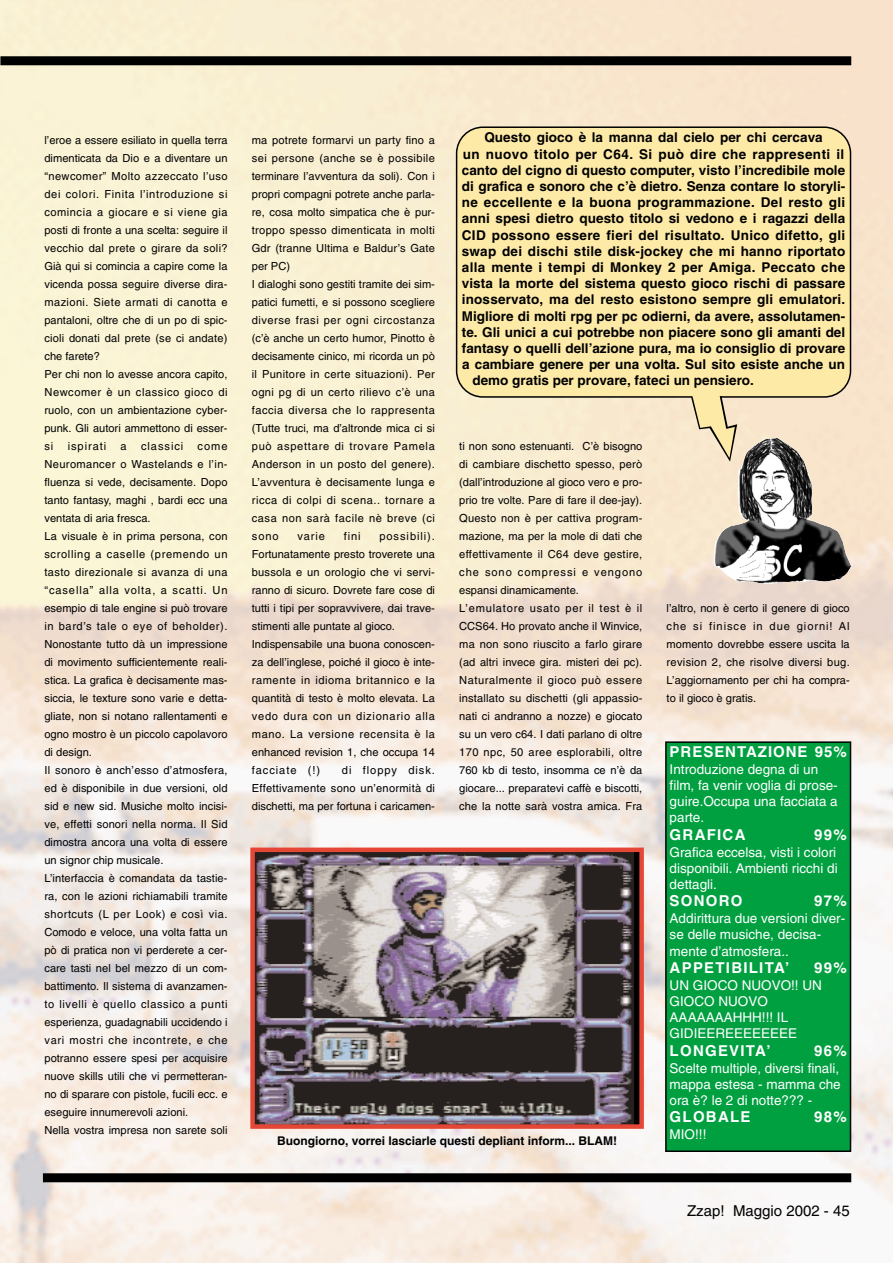
<style>
.page{position:relative;width:893px;height:1263px;background:#fff}
.page>*{position:absolute;margin:0;border:0;box-sizing:border-box;transform-origin:0 0}
.t1{font:700 15px "Helvetica";letter-spacing:.085em;color:#fff}
.t2{font:15px "Helvetica";color:#000}
.t3{font:700 15px "Helvetica";letter-spacing:.065em;color:#fff}
.t4{font:700 13.5px "Helvetica";letter-spacing:.005em;color:#000}
.t5{font:13.5px/16.2px "Helvetica";color:#fff}
.t6{font:700 13.5px "Helvetica";letter-spacing:.025em;color:#000}
.t7{font:700 13.5px "Helvetica";letter-spacing:.03em;color:#000}
.t8{font:700 12px "Helvetica";color:#000}
.t9{font:11.1px/18px "Helvetica";letter-spacing:.005em;color:#000}
.t10{font:11.1px "Helvetica";letter-spacing:.085em;color:#000}
</style>
<div class="page">
<div style="left:0;top:56px;width:851px;height:9px;background:#000"></div>
<div style="left:43px;top:1173px;width:808px;height:9px;background:#000"></div>
<div style="left:456px;top:126px;width:395px;height:272px;background:#feeaa7"></div>
<div style="left:666px;top:742px;width:184px;height:409px;background:#00a041"></div>
<div style="left:665px;top:741px;width:186px;height:411px;border:2px solid #000"></div>
<img style="left:255px;top:853px;width:378px;height:271px">
<div style="left:250px;top:848px;width:394px;height:281px;border:4px solid #e54736"></div>
<svg style="left:691px;top:392px;width:160px;height:192px;background:#f0debf"></svg>
<img style="left:713px;top:438px;width:138px;height:146px">
<p class="t9" style="left:44px;top:132px;width:185px">l’eroe a essere esiliato in quella terra dimenticata da Dio e a diventare un “newcomer” Molto azzeccato l’uso dei colori. Finita l’introduzione si comincia a giocare e si viene gia posti di fronte a una scelta: seguire il vecchio dal prete o girare da soli?<br>Già qui si comincia a capire come la vicenda possa seguire diverse dira&shy;mazioni. Siete armati di canotta e pantaloni, oltre che di un po di spic&shy;cioli donati dal prete (se ci andate) che farete?<br>Per chi non lo avesse ancora capito,<br>Newcomer è un classico gioco di ruolo, con un ambientazione cyber&shy;punk. Gli autori ammettono di esser&shy;si</p>
<p class="t10" style="left:68px;top:442px;width:40px">ispirati</p>
<p class="t9" style="left:121px;top:438px;width:8px">a</p>
<p class="t10" style="left:141px;top:442px;width:44px">classici</p>
<p class="t9" style="left:44px;top:438px;width:185px;text-indent:153px">come Neuromancer o Wastelands e l’in&shy;fluenza si vede, decisamente. Dopo tanto fantasy, maghi , bardi ecc una ventata di aria fresca.<br>La visuale è in prima persona, con scrolling a caselle (premendo un tasto direzionale si avanza di una “casella” alla volta, a scatti. Un esempio di tale engine si può trovare in bard’s tale o eye of beholder).<br>Nonostante tutto dà un impressione di movimento sufficientemente reali&shy;stica. La grafica è decisamente mas&shy;siccia, le texture sono varie e detta&shy;gliate, non si notano rallentamenti e ogno mostro è un piccolo capolavoro di design.<br>Il sonoro è anch’esso d’atmosfera, ed è disponibile in due versioni, old sid e new sid. Musiche molto incisi&shy;ve, effetti sonori nella norma. Il Sid dimostra ancora una volta di essere un signor chip musicale.<br>L’interfaccia è comandata da tastie&shy;ra, con le azioni richiamabili tramite shortcuts (L per Look) e così via.<br>Comodo e veloce, una volta fatta un pò di pratica non vi perderete a cer&shy;care tasti nel bel mezzo di un com&shy;battimento. Il sistema di avanzamen&shy;to livelli è quello classico a punti esperienza, guadagnabili uccidendo i vari mostri che incontrete, e che potranno essere spesi per acquisire nuove skills utili che vi permetteran&shy;no di sparare con pistole, fucili ecc. e eseguire innumerevoli azioni.<br>Nella vostra impresa non sarete soli</p>
<p class="t4" style="left:484px;top:133px;width:340px">Questo gioco è la manna dal cielo per chi cercava</p>
<p class="t7" style="left:463px;top:149px;width:383px">un nuovo titolo per C64. Si può dire che rappresenti il</p>
<p class="t4" style="left:462px;top:165px;width:385px">canto del cigno di questo computer, visto l’incredibile mole</p>
<p class="t4" style="left:462px;top:181px;width:385px">di grafica e sonoro che c’è dietro. Senza contare lo storyli-</p>
<p class="t6" style="left:462px;top:197px;width:385px">ne eccellente e la buona programmazione. Del resto gli</p>
<p class="t4" style="left:462px;top:214px;width:385px">anni spesi dietro questo titolo si vedono e i ragazzi della</p>
<p class="t6" style="left:462px;top:230px;width:385px">CID possono essere fieri del risultato. Unico difetto, gli</p>
<p class="t4" style="left:462px;top:246px;width:385px">swap dei dischi stile disk-jockey che mi hanno riportato</p>
<p class="t6" style="left:462px;top:262px;width:385px">alla mente i tempi di Monkey 2 per Amiga. Peccato che</p>
<p class="t4" style="left:462px;top:278px;width:385px">vista la morte del sistema questo gioco rischi di passare</p>
<p class="t4" style="left:462px;top:295px;width:385px">inosservato, ma del resto esistono sempre gli emulatori.</p>
<p class="t4" style="left:462px;top:311px;width:385px">Migliore di molti rpg per pc odierni, da avere, assolutamen-</p>
<p class="t4" style="left:462px;top:327px;width:385px">te. Gli unici a cui potrebbe non piacere sono gli amanti del</p>
<p class="t4" style="left:462px;top:343px;width:385px">fantasy o quelli dell’azione pura, ma io consiglio di provare</p>
<p class="t4" style="left:462px;top:359px;width:384px">a cambiare genere per una volta. Sul sito esiste anche un</p>
<p class="t4" style="left:472px;top:376px;width:283px">demo gratis per provare, fateci un pensiero.</p>
<p class="t9" style="left:252px;top:132px;width:185px">ma potrete formarvi un party fino a sei persone (anche se è possibile terminare l’avventura da soli). Con i propri compagni potrete anche parla&shy;re, cosa molto simpatica che è pur&shy;troppo spesso dimenticata in molti<br>Gdr (tranne Ultima e Baldur’s Gate per PC)<br>I dialoghi sono gestiti tramite dei sim&shy;patici fumetti, e si possono scegliere diverse frasi per ogni circostanza (c’è anche un certo humor, Pinotto è decisamente cinico, mi ricorda un pò il Punitore in certe situazioni). Per ogni pg di un certo rilievo c’è una faccia diversa che lo rappresenta (Tutte truci, ma d’altronde mica ci si può aspettare di trovare Pamela<br>Anderson in un posto del genere).<br>L’avventura è decisamente lunga e ricca di colpi di scena.. tornare a casa non sarà facile nè breve (ci sono</p>
<p class="t9" style="left:459px;top:438px;width:185px">ti non sono estenuanti. C’è bisogno di cambiare dischetto spesso, però (dall’introduzione al gioco vero e pro&shy;prio tre volte. Pare di fare il dee-jay).<br>Questo non è per cattiva program&shy;mazione, ma per la mole di dati che effettivamente il C64 deve gestire, che sono compressi e vengono espansi dinamicamente.<br>L’emulatore usato per il test è il CCS64. Ho provato anche il Winvice, ma non sono riuscito a farlo girare (ad altri invece gira. misteri dei pc).<br>Naturalmente il gioco può essere installato su dischetti (gli appassio&shy;nati ci andranno a nozze) e giocato su un vero c64. I dati parlano di oltre 170 npc, 50 aree esplorabili, oltre 760 kb di testo, insomma ce n’è da giocare... preparatevi caffè e biscotti, che la notte sarà vostra amica. Fra</p>
<p class="t9" style="left:252px;top:528px;width:185px;text-indent:128px">possibili).<br>Fortunatamente presto troverete una bussola e un orologio che vi servi&shy;ranno di sicuro. Dovrete fare cose di tutti i tipi per sopravvivere, dai trave&shy;stimenti alle puntate al gioco.<br>Indispensabile una buona conoscen&shy;za dell’inglese, poiché il gioco è inte&shy;ramente in idioma britannico e la quantità di testo è molto elevata. La vedo dura con un dizionario alla mano. La versione recensita è la enhanced revision 1, che occupa 14 facciate (!)</p>
<p class="t9" style="left:297px;top:528px;width:29px">varie</p>
<p class="t9" style="left:344px;top:528px;width:18px">fini</p>
<p class="t9" style="left:666px;top:600px;width:185px;text-align:justify">l’altro, non è certo il genere di gioco che si finisce in due giorni! Al momento dovrebbe essere uscita la revision 2, che risolve diversi bug.<br>L’aggiornamento per chi ha compra&shy;to il gioco è gratis.</p>
<h1 class="t3" style="left:669px;top:746px;width:179px">PRESENTAZIONE 95%</h1>
<p class="t5" style="left:669px;top:762px;width:170px">Introduzione degna di un film, fa venir voglia di prose&shy;guire.Occupa una facciata a parte.</p>
<h1 class="t1" style="left:669px;top:829px;width:77px">GRAFICA</h1>
<h1 class="t1" style="left:814px;top:829px;width:34px">99%</h1>
<p class="t5" style="left:669px;top:845px;width:170px;text-align:justify">Grafica eccelsa, visti i colori disponibili. Ambienti ricchi di dettagli.</p>
<h1 class="t1" style="left:669px;top:895px;width:74px">SONORO</h1>
<h1 class="t1" style="left:814px;top:895px;width:34px">97%</h1>
<p class="t5" style="left:669px;top:912px;width:177px">Addirittura due versioni diver&shy;se delle musiche, decisa&shy;mente d’atmosfera..</p>
<h1 class="t1" style="left:669px;top:962px;width:121px">APPETIBILITA’</h1>
<h1 class="t1" style="left:814px;top:962px;width:34px">99%</h1>
<p class="t5" style="left:669px;top:978px;width:154px">UN GIOCO NUOVO!! UN<br>GIOCO NUOVO<br>AAAAAAAHHH!!! IL<br>GIDIEEREEEEEEEE</p>
<h1 class="t1" style="left:669px;top:1045px;width:102px">LONGEVITA’</h1>
<h1 class="t1" style="left:814px;top:1045px;width:34px">96%</h1>
<p class="t5" style="left:669px;top:1061px;width:173px;text-align:justify">Scelte multiple, diversi finali, mappa estesa - mamma che ora è? le 2 di notte??? -</p>
<h1 class="t1" style="left:669px;top:1111px;width:82px">GLOBALE</h1>
<h1 class="t1" style="left:814px;top:1111px;width:34px">98%</h1>
<p class="t5" style="left:669px;top:1128px;width:38px">MIO!!!</p>
<p class="t9" style="left:252px;top:762px;width:185px;text-align:justify;text-indent:90px">di floppy disk.<br>Effettivamente sono un’enormità di dischetti, ma per fortuna i caricamen-</p>
<p class="t8" style="left:277px;top:1137px;width:341px">Buongiorno, vorrei lasciarle questi depliant inform... BLAM!</p>
<h1 class="t2" style="left:687px;top:1205px;width:164px">Zzap! Maggio 2002 - 45</h1>
</div>
